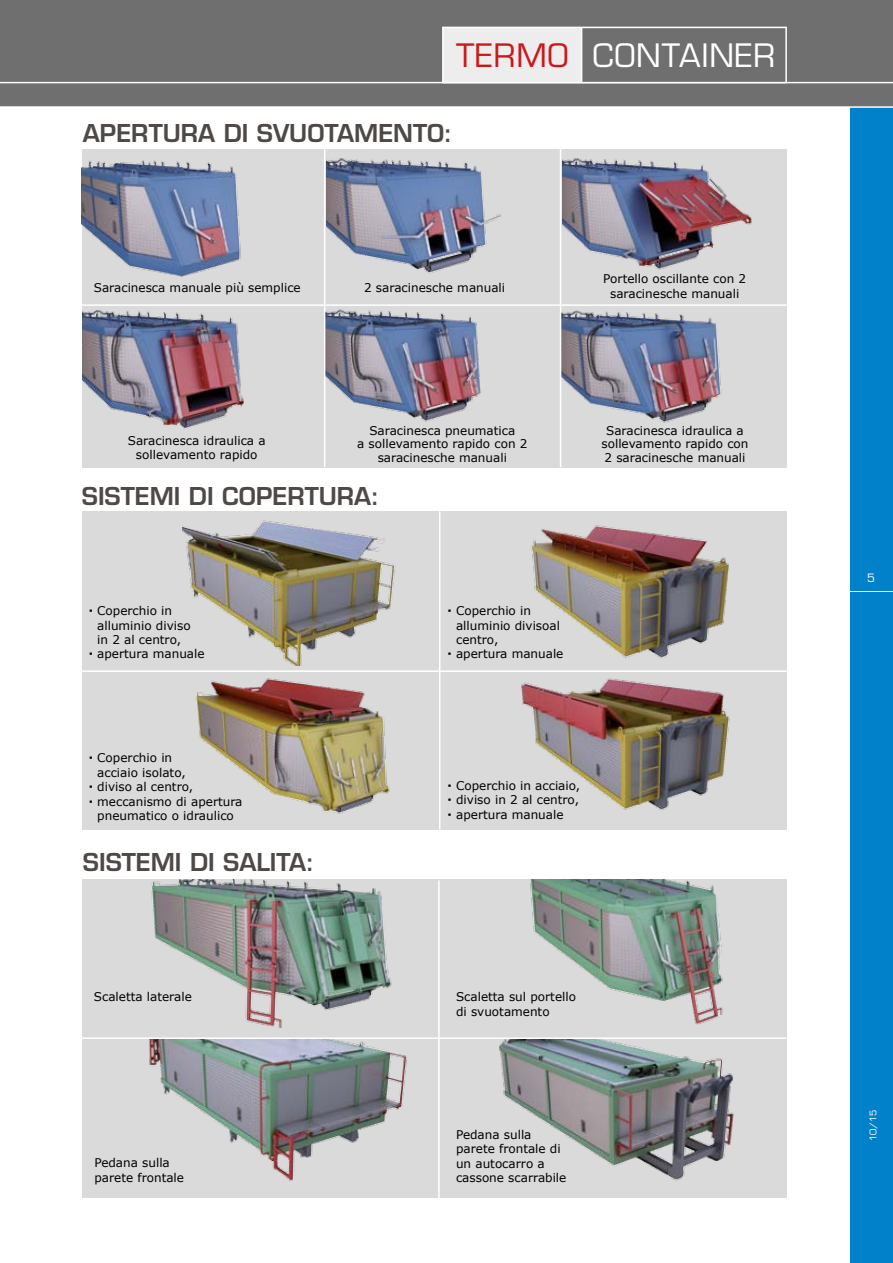
<style>
.page{position:relative;width:893px;height:1263px;background:#fff}
.page>*{position:absolute;margin:0;border:0;box-sizing:border-box;transform-origin:0 0}
.t1{font:31.5px "Eurostile LT Std";letter-spacing:.025em;color:#fff}
.t2{font:31.5px "Eurostile LT Std";color:#cd171a}
.t3{font:600 24px "Eurostile";color:#4f4946}
.t4{font:12px/14.4px "Verdana";color:#000}
.t5{font:11.25px "Eurostile";color:#fff}
.t6{font:9px "Eurostile";color:#fff}
</style>
<div class="page">
<div style="left:850px;top:592px;width:43px;height:671px;background:#0081c9"></div>
<div style="left:850px;top:0;width:43px;height:590px;background:#0081c9"></div>
<div style="left:0;top:0;width:893px;height:106px;background:#706f6f"></div>
<hr style="left:0;top:82px;width:893px;height:1px;background:#fff">
<hr style="left:0;top:106px;width:893px;height:2px;background:#fff">
<div style="left:443px;top:28px;width:138px;height:55px;background:#ededed"></div>
<div style="left:442px;top:27px;width:345px;height:56px;border:2px solid #fff"></div>
<hr style="left:581px;top:28px;width:1px;height:54px;background:#fff">
<div style="left:82px;top:880px;width:704px;height:318px;background:#dadada"></div>
<div style="left:82px;top:511px;width:705px;height:319px;background:#dadada"></div>
<div style="left:82px;top:149px;width:705px;height:318px;background:#dadada"></div>
<img style="left:99px;top:879px;width:339px;height:148px">
<img style="left:149px;top:1039px;width:258px;height:142px">
<img style="left:474px;top:879px;width:313px;height:148px">
<img style="left:499px;top:1039px;width:235px;height:142px">
<img style="left:82px;top:160px;width:159px;height:117px">
<img style="left:326px;top:158px;width:176px;height:116px">
<img style="left:562px;top:158px;width:190px;height:112px">
<img style="left:82px;top:310px;width:162px;height:119px">
<img style="left:326px;top:309px;width:155px;height:113px">
<img style="left:561px;top:309px;width:161px;height:121px">
<hr style="left:324px;top:149px;width:1px;height:318px;background:#fff">
<hr style="left:560px;top:149px;width:1px;height:318px;background:#fff">
<hr style="left:82px;top:304px;width:705px;height:2px;background:#fff">
<hr style="left:439px;top:511px;width:1px;height:319px;background:#fff">
<hr style="left:81px;top:670px;width:706px;height:2px;background:#fff">
<hr style="left:438px;top:880px;width:2px;height:319px;background:#fff">
<hr style="left:81px;top:1037px;width:705px;height:2px;background:#fff">
<img style="left:183px;top:520px;width:212px;height:146px">
<img style="left:196px;top:678px;width:194px;height:136px">
<img style="left:531px;top:525px;width:198px;height:134px">
<img style="left:521px;top:678px;width:209px;height:133px">
<h1 class="t2" style="left:456px;top:37px;width:43px">TERMO</h1>
<h1 class="t1" style="left:593px;top:37px;width:45px">CONT</h1>
<h1 class="t1" style="left:679px;top:37px;width:98px">AINER</h1>
<h2 class="t3" style="left:83px;top:119px;width:371px">APERTURA DI SVUOTAMENTO:</h2>
<p class="t4" style="left:94px;top:281px;width:208px">Saracinesca manuale più semplice</p>
<p class="t4" style="left:364px;top:281px;width:143px">2 saracinesche manuali</p>
<p class="t4" style="left:603px;top:272px;width:144px;text-align:center">Portello oscillante con 2 saracinesche manuali</p>
<p class="t4" style="left:128px;top:433px;width:139px;text-align:center">Saracinesca idraulica a sollevamento rapido</p>
<p class="t4" style="left:357px;top:424px;width:172px;line-height:13.5px;text-align:center">Saracinesca pneumatica<br>a sollevamento rapido con 2 saracinesche manuali</p>
<p class="t4" style="left:601px;top:424px;width:148px;line-height:13.5px;text-align:center">Saracinesca idraulica a sollevamento rapido con<br>2 saracinesche manuali</p>
<h2 class="t3" style="left:82px;top:481px;width:299px">SISTEMI DI COPERTURA:</h2>
<p class="t4" style="left:97px;top:603px;width:109px">Coperchio in alluminio diviso<br>in 2 al centro, apertura manuale</p>
<p class="t4" style="left:456px;top:603px;width:109px">Coperchio in alluminio divisoal centro,<br>apertura manuale</p>
<p class="t4" style="left:97px;top:751px;width:147px">Coperchio in<br>acciaio isolato,<br>diviso al centro, meccanismo di apertura pneumatico o idraulico</p>
<h2 class="t3" style="left:83px;top:848px;width:233px">SISTEMI DI SALITA:</h2>
<p class="t4" style="left:456px;top:778px;width:126px;text-align:justify">Coperchio in acciaio, diviso in 2 al centro, apertura manuale</p>
<p class="t4" style="left:94px;top:989px;width:99px">Scaletta laterale</p>
<p class="t4" style="left:456px;top:989px;width:121px">Scaletta sul portello di svuotamento</p>
<p class="t4" style="left:94px;top:1156px;width:91px">Pedana sulla parete frontale</p>
<p class="t4" style="left:456px;top:1127px;width:112px">Pedana sulla parete frontale di un autocarro a cassone scarrabile</p>
<p class="t5" style="left:867px;top:571px;width:9px">5</p>
<p class="t6" style="left:868px;top:1141px;width:33px;rotate:-90deg">10/15</p>
</div>
